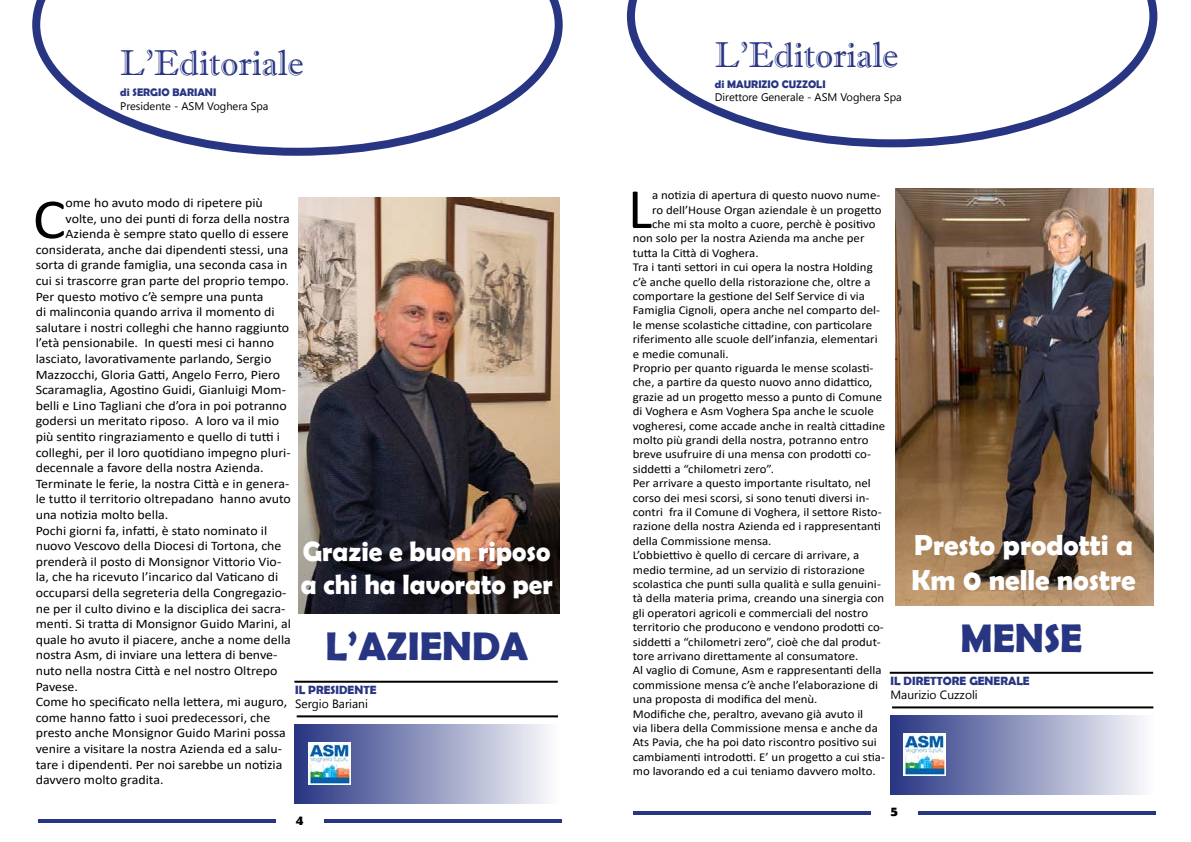
<style>
.page{position:relative;width:1191px;height:842px;background:#fff}
.page>*{position:absolute;margin:0;border:0;box-sizing:border-box;transform-origin:0 0}
.t1{font:57.4px "Calibri";color:#000;scale:1.07 1}
.t2{font:57.4px "Calibri";color:#000}
.t3{font:700 40px "Berlin Sans FB Demi";color:#283583}
.t4{font:36px "Imprint MT Shadow";color:#283583}
.t5{font:700 29px/34.8px "Berlin Sans FB Demi";color:#fff}
.t6{font:700 28px/33.6px "Berlin Sans FB Demi";color:#fff}
.t7{font:700 14px "Berlin Sans FB Demi";color:#000}
.t8{font:13px "Calibri";color:#000;scale:1.07 1}
.t9{font:12px "Calibri";color:#000;scale:1.07 1}
.t10{font:700 12px "Berlin Sans FB Demi";color:#283583}
.t11{font:12px "Segoe UI Emoji";color:#000}
.t12{font:700 11px "Berlin Sans FB Demi";color:#283583}
.t13{font:11px "Segoe UI Emoji";color:#000}
</style>
<div class="page">
<hr style="left:38px;top:819px;width:238px;height:3px;background:#283583">
<hr style="left:324px;top:819px;width:237px;height:3px;background:#283583">
<svg style="left:32px;top:0;width:530px;height:156px"></svg>
<img style="left:298px;top:197px;width:261px;height:417px">
<hr style="left:297px;top:715px;width:261px;height:2px;background:#000">
<hr style="left:294px;top:681px;width:264px;height:2px;background:#000">
<div style="left:295px;top:724px;width:263px;height:80px;background:linear-gradient(to right,#2c3a86,#fafafc)"></div>
<img style="left:308px;top:742px;width:42px;height:42px">
<hr style="left:633px;top:811px;width:237px;height:3px;background:#283583">
<hr style="left:918px;top:811px;width:238px;height:3px;background:#283583">
<svg style="left:627px;top:0;width:530px;height:147px"></svg>
<img style="left:895px;top:189px;width:258px;height:416px">
<hr style="left:892px;top:706px;width:261px;height:2px;background:#000">
<hr style="left:889px;top:672px;width:264px;height:2px;background:#000">
<div style="left:890px;top:715px;width:263px;height:80px;background:linear-gradient(to right,#2c3985,#fafafc)"></div>
<img style="left:903px;top:733px;width:42px;height:42px">
<svg style="left:121px;top:102px;width:14px;height:8px"></svg>
<svg style="left:141px;top:101px;width:14px;height:9px"></svg>
<svg style="left:716px;top:93px;width:18px;height:8px"></svg>
<svg style="left:166px;top:101px;width:102px;height:11px"></svg>
<svg style="left:749px;top:93px;width:152px;height:11px"></svg>
<h3 class="t4" style="left:120px;top:42px;width:185px">L’Editoriale</h3>
<p class="t12" style="left:120px;top:86px;width:98px">di SERGIO BARIANI</p>
<p class="t13" style="left:136px;top:99px;width:31px">▲ ■▼</p>
<h1 class="t1" style="left:33px;top:179px;width:32px">C</h1>
<p class="t8" style="left:66px;top:194px;width:186px">ome ho avuto modo di ripetere più</p>
<p class="t8" style="left:66px;top:209px;width:211px">volte, uno dei punti di forza della nostra</p>
<p class="t8" style="left:66px;top:225px;width:210px">Azienda è sempre stato quello di essere</p>
<p class="t8" style="left:36px;top:240px;width:238px">considerata, anche dai dipendenti stessi, una</p>
<p class="t8" style="left:36px;top:256px;width:237px">sorta di grande famiglia, una seconda casa in</p>
<p class="t8" style="left:36px;top:272px;width:238px">cui si trascorre gran parte del proprio tempo.</p>
<p class="t8" style="left:36px;top:287px;width:214px">Per questo motivo c’è sempre una punta</p>
<p class="t8" style="left:36px;top:303px;width:225px">di malinconia quando arriva il momento di</p>
<p class="t8" style="left:36px;top:318px;width:238px">salutare i nostri colleghi che hanno raggiunto</p>
<p class="t8" style="left:36px;top:334px;width:224px">l’età pensionabile. In questi mesi ci hanno</p>
<p class="t8" style="left:36px;top:350px;width:222px">lasciato, lavorativamente parlando, Sergio</p>
<p class="t8" style="left:36px;top:365px;width:230px">Mazzocchi, Gloria Gatti, Angelo Ferro, Piero</p>
<p class="t8" style="left:36px;top:381px;width:235px">Scaramaglia, Agostino Guidi, Gianluigi Mom-</p>
<p class="t8" style="left:36px;top:396px;width:236px">belli e Lino Tagliani che d’ora in poi potranno</p>
<p class="t8" style="left:36px;top:412px;width:229px">godersi un meritato riposo. A loro va il mio</p>
<p class="t8" style="left:36px;top:428px;width:230px">più sentito ringraziamento e quello di tutti i</p>
<p class="t8" style="left:36px;top:443px;width:240px">colleghi, per il loro quotidiano impegno pluri-</p>
<p class="t8" style="left:36px;top:459px;width:214px">decennale a favore della nostra Azienda.</p>
<p class="t8" style="left:36px;top:474px;width:238px">Terminate le ferie, la nostra Città e in genera-</p>
<p class="t8" style="left:36px;top:490px;width:240px">le tutto il territorio oltrepadano hanno avuto</p>
<p class="t8" style="left:36px;top:506px;width:125px">una notizia molto bella.</p>
<p class="t8" style="left:36px;top:521px;width:218px">Pochi giorni fa, infatti, è stato nominato il</p>
<p class="t8" style="left:36px;top:537px;width:231px">nuovo Vescovo della Diocesi di Tortona, che</p>
<p class="t8" style="left:36px;top:552px;width:231px">prenderà il posto di Monsignor Vittorio Vio-</p>
<p class="t8" style="left:36px;top:568px;width:228px">la, che ha ricevuto l’incarico dal Vaticano di</p>
<p class="t8" style="left:36px;top:584px;width:236px">occuparsi della segreteria della Congregazio-</p>
<p class="t8" style="left:36px;top:599px;width:235px">ne per il culto divino e la disciplica dei sacra-</p>
<p class="t8" style="left:36px;top:615px;width:240px">menti. Si tratta di Monsignor Guido Marini, al</p>
<p class="t8" style="left:36px;top:630px;width:240px">quale ho avuto il piacere, anche a nome della</p>
<p class="t8" style="left:36px;top:646px;width:227px">nostra Asm, di inviare una lettera di benve-</p>
<p class="t8" style="left:36px;top:662px;width:227px">nuto nella nostra Città e nel nostro Oltrepo</p>
<p class="t8" style="left:36px;top:677px;width:41px">Pavese.</p>
<p class="t8" style="left:36px;top:693px;width:236px">Come ho specificato nella lettera, mi auguro,</p>
<p class="t8" style="left:36px;top:708px;width:221px">come hanno fatto i suoi predecessori, che</p>
<p class="t8" style="left:36px;top:724px;width:235px">presto anche Monsignor Guido Marini possa</p>
<p class="t8" style="left:36px;top:740px;width:232px">venire a visitare la nostra Azienda ed a salu-</p>
<p class="t8" style="left:36px;top:755px;width:232px">tare i dipendenti. Per noi sarebbe un notizia</p>
<p class="t8" style="left:36px;top:771px;width:121px">davvero molto gradita.</p>
<h3 class="t6" style="left:301px;top:534px;width:254px">Grazie e buon riposo a chi ha lavorato per</h3>
<h2 class="t3" style="left:325px;top:623px;width:204px">L’AZIENDA</h2>
<p class="t10" style="left:295px;top:683px;width:83px">IL PRESIDENTE</p>
<p class="t11" style="left:358px;top:697px;width:8px">■</p>
<p class="t7" style="left:296px;top:811px;width:9px">4</p>
<h3 class="t4" style="left:715px;top:33px;width:185px">L’Editoriale</h3>
<p class="t12" style="left:715px;top:78px;width:112px">di MAURIZIO CUZZOLI</p>
<p class="t13" style="left:734px;top:91px;width:15px">▼▼□</p>
<h1 class="t2" style="left:628px;top:169px;width:26px">L</h1>
<p class="t9" style="left:652px;top:187px;width:215px">a notizia di apertura di questo nuovo nume-</p>
<p class="t9" style="left:652px;top:201px;width:216px">ro dell’House Organ aziendale è un progetto</p>
<p class="t9" style="left:652px;top:216px;width:210px">che mi sta molto a cuore, perchè è positivo</p>
<p class="t9" style="left:633px;top:230px;width:218px">non solo per la nostra Azienda ma anche per</p>
<p class="t9" style="left:633px;top:244px;width:119px">tutta la Città di Voghera.</p>
<p class="t9" style="left:633px;top:259px;width:226px">Tra i tanti settori in cui opera la nostra Holding</p>
<p class="t9" style="left:633px;top:273px;width:224px">c’è anche quello della ristorazione che, oltre a</p>
<p class="t9" style="left:633px;top:288px;width:219px">comportare la gestione del Self Service di via</p>
<p class="t9" style="left:633px;top:302px;width:233px">Famiglia Cignoli, opera anche nel comparto del-</p>
<p class="t9" style="left:633px;top:316px;width:225px">le mense scolastiche cittadine, con particolare</p>
<p class="t9" style="left:633px;top:331px;width:230px">riferimento alle scuole dell’infanzia, elementari</p>
<p class="t9" style="left:633px;top:345px;width:91px">e medie comunali.</p>
<p class="t9" style="left:633px;top:360px;width:226px">Proprio per quanto riguarda le mense scolasti-</p>
<p class="t9" style="left:633px;top:374px;width:225px">che, a partire da questo nuovo anno didattico,</p>
<p class="t9" style="left:633px;top:388px;width:234px">grazie ad un progetto messo a punto di Comune</p>
<p class="t9" style="left:633px;top:403px;width:227px">di Voghera e Asm Voghera Spa anche le scuole</p>
<p class="t9" style="left:633px;top:417px;width:237px">vogheresi, come accade anche in realtà cittadine</p>
<p class="t9" style="left:633px;top:432px;width:222px">molto più grandi della nostra, potranno entro</p>
<p class="t9" style="left:633px;top:446px;width:224px">breve usufruire di una mensa con prodotti co-</p>
<p class="t9" style="left:633px;top:460px;width:133px">siddetti a “chilometri zero”.</p>
<p class="t9" style="left:633px;top:475px;width:224px">Per arrivare a questo importante risultato, nel</p>
<p class="t9" style="left:633px;top:489px;width:223px">corso dei mesi scorsi, si sono tenuti diversi in-</p>
<p class="t9" style="left:633px;top:504px;width:234px">contri fra il Comune di Voghera, il settore Risto-</p>
<p class="t9" style="left:633px;top:518px;width:233px">razione della nostra Azienda ed i rappresentanti</p>
<p class="t9" style="left:633px;top:532px;width:131px">della Commissione mensa.</p>
<p class="t9" style="left:633px;top:547px;width:213px">L’obbiettivo è quello di cercare di arrivare, a</p>
<p class="t9" style="left:633px;top:561px;width:219px">medio termine, ad un servizio di ristorazione</p>
<p class="t9" style="left:633px;top:576px;width:233px">scolastica che punti sulla qualità e sulla genuini-</p>
<p class="t9" style="left:633px;top:590px;width:237px">tà della materia prima, creando una sinergia con</p>
<p class="t9" style="left:633px;top:604px;width:221px">gli operatori agricoli e commerciali del nostro</p>
<p class="t9" style="left:633px;top:619px;width:236px">territorio che producono e vendono prodotti co-</p>
<p class="t9" style="left:633px;top:633px;width:233px">siddetti a “chilometri zero”, cioè che dal produt-</p>
<p class="t9" style="left:633px;top:648px;width:212px">tore arrivano direttamente al consumatore.</p>
<p class="t9" style="left:633px;top:662px;width:234px">Al vaglio di Comune, Asm e rappresentanti della</p>
<p class="t9" style="left:633px;top:676px;width:231px">commissione mensa c’è anche l’elaborazione di</p>
<p class="t9" style="left:633px;top:691px;width:174px">una proposta di modifica del menù.</p>
<p class="t9" style="left:633px;top:705px;width:217px">Modifiche che, peraltro, avevano già avuto il</p>
<p class="t9" style="left:633px;top:720px;width:230px">via libera della Commissione mensa e anche da</p>
<p class="t9" style="left:633px;top:734px;width:229px">Ats Pavia, che ha poi dato riscontro positivo sui</p>
<p class="t9" style="left:633px;top:748px;width:237px">cambiamenti introdotti. E’ un progetto a cui stia-</p>
<p class="t9" style="left:633px;top:763px;width:228px">mo lavorando ed a cui teniamo davvero molto.</p>
<h3 class="t5" style="left:911px;top:527px;width:226px">Presto prodotti a<br>Km 0 nelle nostre</h3>
<h2 class="t3" style="left:960px;top:615px;width:123px">MENSE</h2>
<p class="t10" style="left:890px;top:674px;width:141px">IL DIRETTORE GENERALE</p>
<p class="t11" style="left:907px;top:688px;width:69px">◆ □ ◆□●</p>
<p class="t7" style="left:891px;top:803px;width:9px">5</p>
</div>
